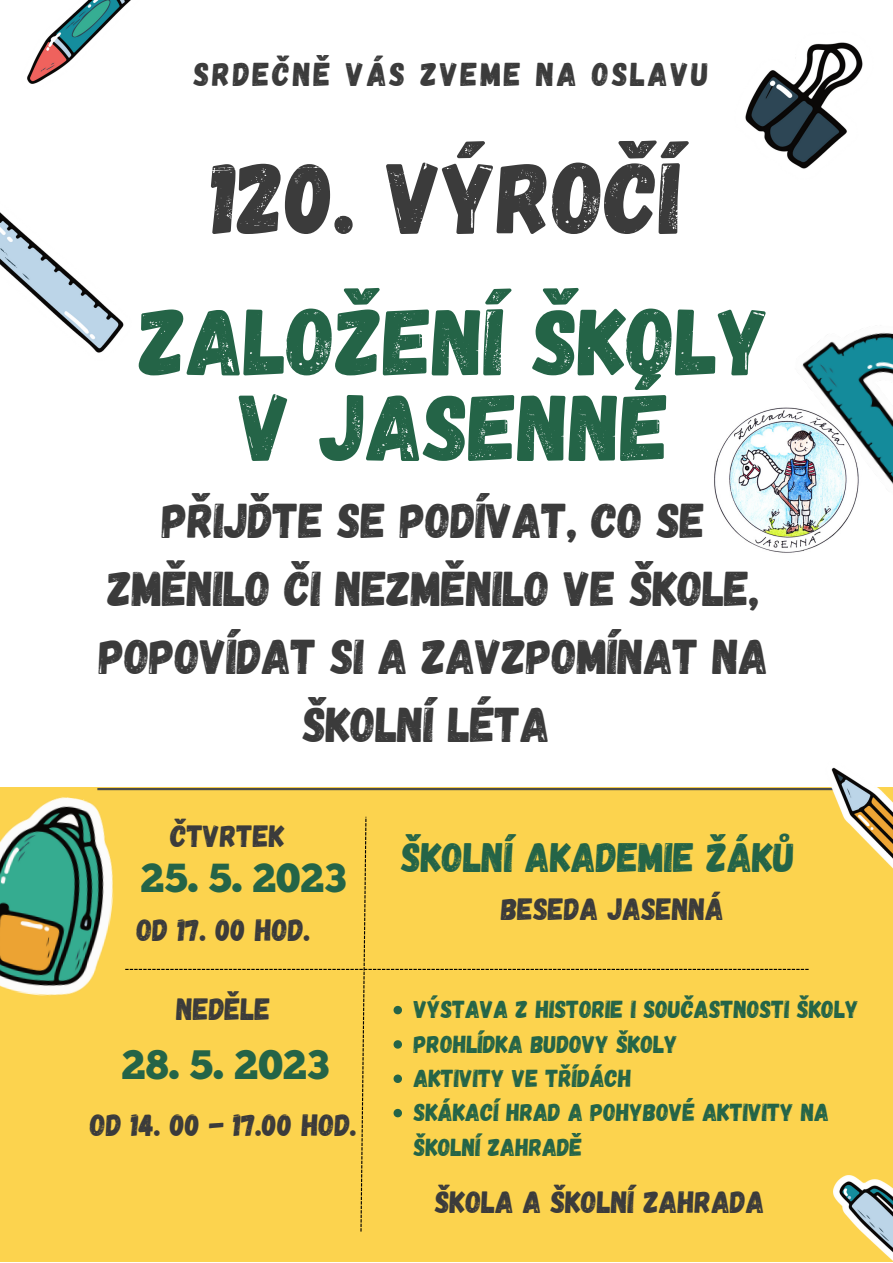
<style>
.page{position:relative;width:893px;height:1263px;background:#fff}
.page>*{position:absolute;margin:0;border:0;box-sizing:border-box;transform-origin:0 0}
.t1{font:101.02px "Gagalin";color:#3b3b3b}
.t2{font:94.57px/85.5px "Gagalin";color:#246447;text-align:center}
.t3{font:48.75px/68.1px "Gagalin";letter-spacing:-.005em;color:#3b3b3b;text-align:center}
.t4{font:41.1px "Gagalin";color:#246447}
.t5{font:41.03px "Chunk Five";color:#246447}
.t6{font:40.5px "Chunk Five";color:#246447}
.t7{font:33px "Gagalin";letter-spacing:.08em;color:#3b3b3b}
.t8{font:30.75px "Gagalin";color:#3b3b3b}
.t9{font:24.53px/34.3px "Gagalin";color:#246447}
</style>
<div class="page">
<div style="left:0;top:787px;width:893px;height:474px;background:#fcd34e"></div>
<img style="left:802px;top:332px;width:91px;height:153px">
<img style="left:27px;top:0;width:104px;height:84px">
<img style="left:833px;top:1175px;width:60px;height:87px">
<img style="left:0;top:212px;width:124px;height:141px">
<img style="left:745px;top:42px;width:118px;height:127px">
<hr style="left:97px;top:788px;width:775px;height:2px;background:#4b4b4b">
<img style="left:0;top:788px;width:125px;height:208px">
<img style="left:826px;top:767px;width:67px;height:102px">
<img style="left:708px;top:401px;width:157px;height:156px;border-radius:50%">
<svg style="left:125px;top:817px;width:683px;height:414px"></svg>
<p class="t7" style="left:194px;top:53px;width:516px">SRDEČNĚ VÁS ZVEME NA OSLAVU</p>
<p class="t1" style="left:212px;top:132px;width:471px">120. VÝROČÍ</p>
<p class="t2" style="left:140px;top:294px;width:632px">ZALOŽENÍ ŠKOLY<br>V JASENNÉ</p>
<p class="t3" style="left:99px;top:484px;width:671px">PŘIJĎTE SE PODÍVAT, CO SE<br>ZMĚNILO ČI NEZMĚNILO VE ŠKOLE,<br>POPOVÍDAT SI A ZAVZPOMÍNAT NA<br>ŠKOLNÍ LÉTA</p>
<p class="t8" style="left:170px;top:816px;width:116px">ČTVRTEK</p>
<p class="t6" style="left:140px;top:861px;width:207px">25. 5. 2023</p>
<p class="t8" style="left:137px;top:910px;width:175px">OD 17. 00 HOD.</p>
<p class="t8" style="left:176px;top:989px;width:96px">NEDĚLE</p>
<p class="t5" style="left:122px;top:1048px;width:209px">28. 5. 2023</p>
<p class="t8" style="left:90px;top:1105px;width:268px">OD 14. 00 - 17.00 HOD.</p>
<p class="t4" style="left:401px;top:830px;width:395px">ŠKOLNÍ AKADEMIE ŽÁKŮ</p>
<p class="t8" style="left:501px;top:889px;width:224px">BESEDA JASENNÁ</p>
<p class="t9" style="left:414px;top:991px;width:446px">VÝSTAVA Z HISTORIE I SOUČASTNOSTI ŠKOLY</p>
<p class="t9" style="left:414px;top:1025px;width:265px">PROHLÍDKA BUDOVY ŠKOLY</p>
<p class="t9" style="left:414px;top:1060px;width:219px">AKTIVITY VE TŘÍDÁCH</p>
<p class="t9" style="left:414px;top:1094px;width:417px">SKÁKACÍ HRAD A POHYBOVÉ AKTIVITY NA<br>ŠKOLNÍ ZAHRADĚ</p>
<p class="t8" style="left:435px;top:1182px;width:331px">ŠKOLA A ŠKOLNÍ ZAHRADA</p>
</div>
